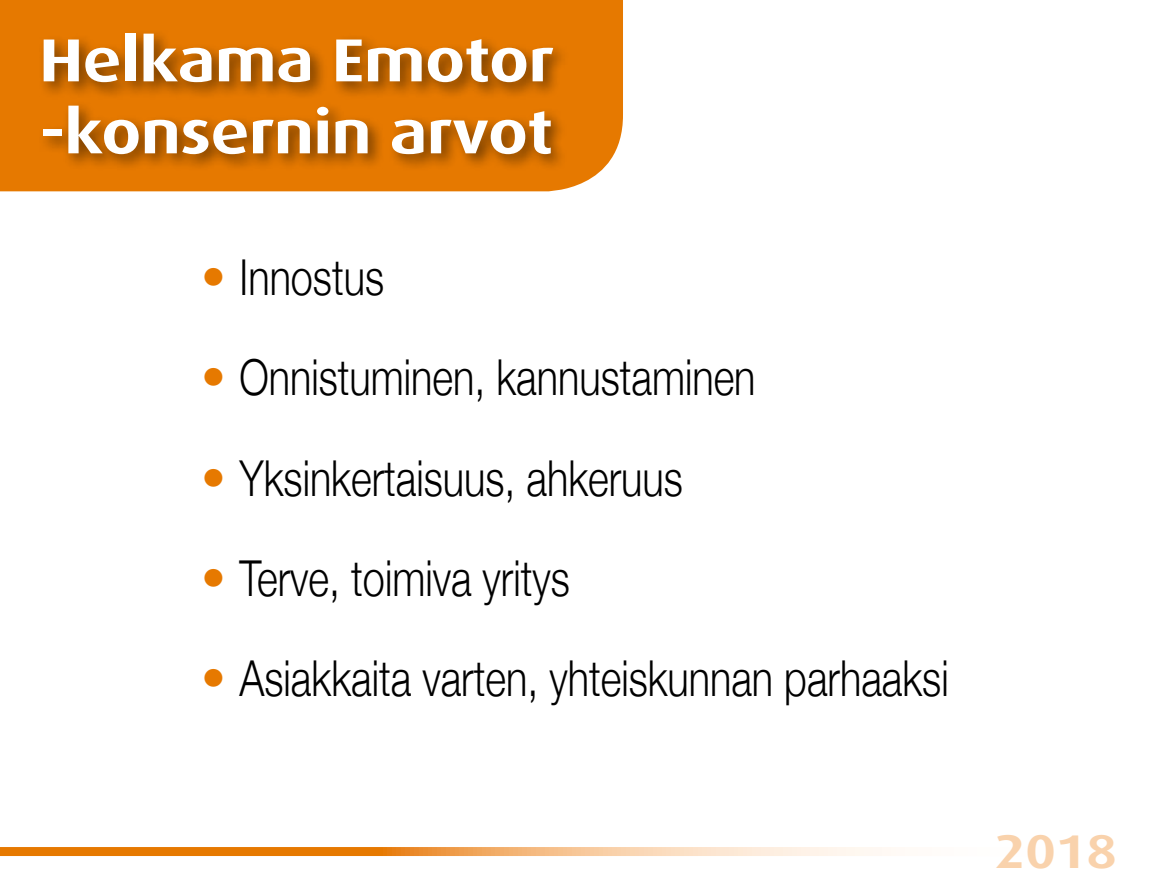
<style>
.page{position:relative;width:1149px;height:893px;background:#fff}
.page>*{position:absolute;margin:0;border:0;box-sizing:border-box;transform-origin:0 0}
.t1{font:700 60.75px/72px "Dax Wide";color:#fff}
.t2{font:300 49.5px "Helvetica Neue";color:#000;scale:.8 1}
.t3{font:700 47.25px "Dax Wide";color:#f9d2ac}
.s1{font-family:"Helvetica";color:#e67900}
</style>
<div class="page">
<div style="left:0;top:0;width:622px;height:191px;background:#e67900"></div>
<svg style="left:0;top:847px;width:891px;height:9px;background:#efa85d"></svg>
<div style="left:38px;top:28px;width:531px;height:144px;background:#000;opacity:.5"></div>
<p class="t1" style="left:40px;top:25px;width:515px">Helkama Emotor -konsernin arvot</p>
<p class="t2" style="left:201px;top:237px;width:230px"><span class="s1">•</span> Innostus</p>
<p class="t2" style="left:201px;top:338px;width:694px"><span class="s1">•</span> Onnistuminen, kannustaminen</p>
<p class="t2" style="left:201px;top:438px;width:603px"><span class="s1">•</span> Yksinkertaisuus, ahkeruus</p>
<p class="t2" style="left:201px;top:538px;width:462px"><span class="s1">•</span> Terve, toimiva yritys</p>
<p class="t2" style="left:201px;top:639px;width:935px"><span class="s1">•</span> Asiakkaita varten, yhteiskunnan parhaaksi</p>
<p class="t3" style="left:994px;top:825px;width:123px">2018</p>
</div>
